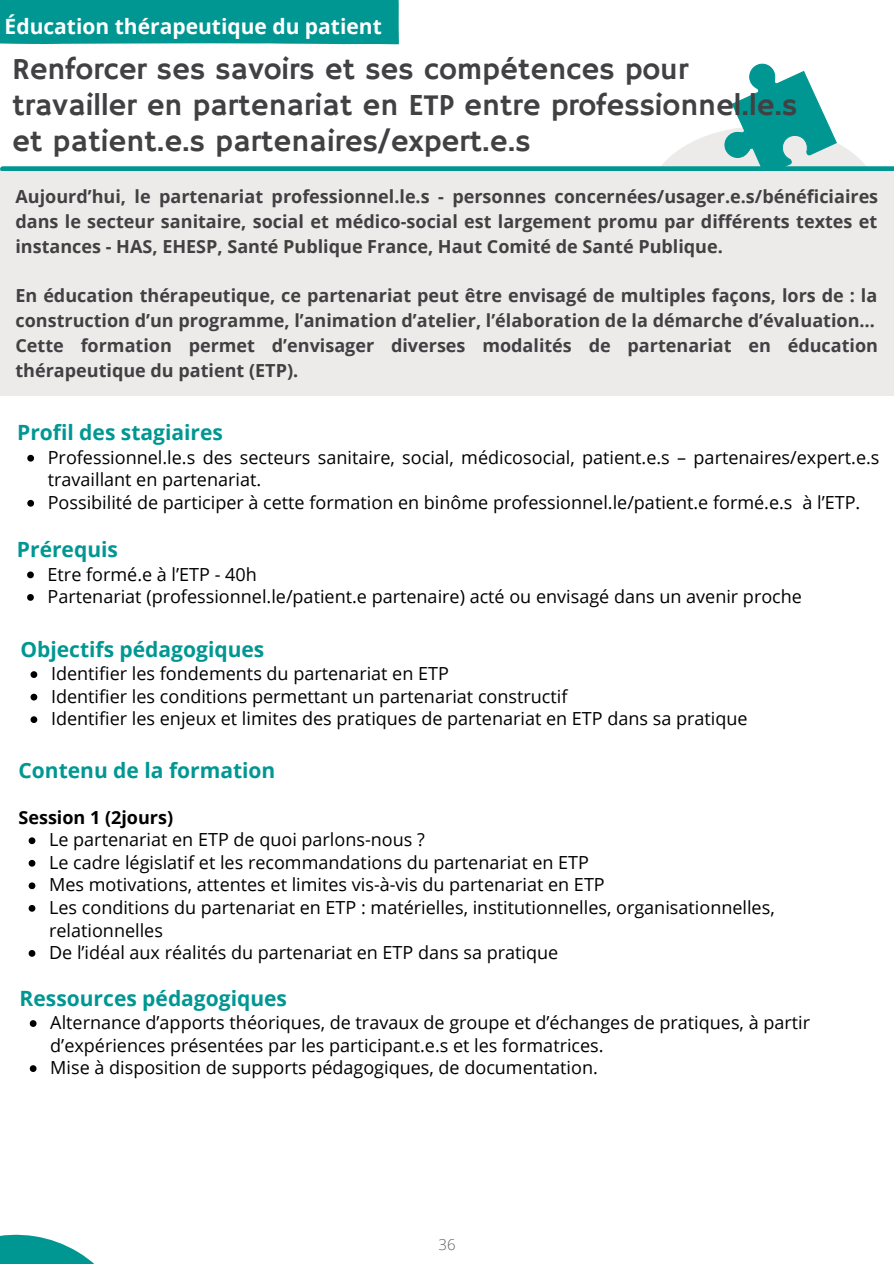
<style>
.page{position:relative;width:894px;height:1264px;background:#fff}
.page>*{position:absolute;margin:0;border:0;box-sizing:border-box;transform-origin:0 0}
.t1{font:30.45px/36px "Hammersmith One";color:#414042}
.t2{font:700 21px "Open Sans";color:#009792}
.t3{font:700 21px "Open Sans";color:#fff}
.t4{font:18px/22.5px "Open Sans";color:#000}
.t5{font:700 18px/24.8px "Open Sans";color:#414042}
.t6{font:700 18px "Open Sans";color:#000}
.t7{font:300 15px "Open Sans";color:#5e6265}
</style>
<div class="page">
<div style="left:648px;top:126px;width:230px;height:145px;background:#edeaea;border-radius:50%"></div>
<svg style="left:0;top:1234px;width:93px;height:29px"></svg>
<div style="left:3px;top:166px;width:890px;height:6px;background:#009792"></div>
<svg style="left:696px;top:63px;width:140px;height:104px"></svg>
<div style="left:0;top:171px;width:893px;height:224px;background:#edeaea"></div>
<svg style="left:31px;top:671px;width:6px;height:7px"></svg>
<svg style="left:31px;top:693px;width:6px;height:7px"></svg>
<svg style="left:31px;top:716px;width:6px;height:7px"></svg>
<svg style="left:27px;top:455px;width:7px;height:6px"></svg>
<svg style="left:27px;top:500px;width:7px;height:6px"></svg>
<svg style="left:27px;top:571px;width:7px;height:7px"></svg>
<svg style="left:27px;top:594px;width:7px;height:6px"></svg>
<svg style="left:29px;top:837px;width:6px;height:7px"></svg>
<svg style="left:29px;top:859px;width:6px;height:7px"></svg>
<svg style="left:29px;top:882px;width:6px;height:7px"></svg>
<svg style="left:29px;top:905px;width:6px;height:6px"></svg>
<svg style="left:29px;top:950px;width:6px;height:6px"></svg>
<div style="left:0;top:0;width:399px;height:44px;background:#009792"></div>
<svg style="left:30px;top:1020px;width:7px;height:6px"></svg>
<svg style="left:30px;top:1065px;width:7px;height:6px"></svg>
<p class="t3" style="left:5px;top:12px;width:378px">Éducation thérapeutique du patient</p>
<p class="t1" style="left:12px;top:53px;width:786px">Renforcer ses savoirs et ses compétences pour travailler en partenariat en ETP entre professionnel.le.s et patient.e.s partenaires/expert.e.s</p>
<p class="t5" style="left:15px;top:184px;width:864px;text-align:justify">Aujourd’hui, le partenariat professionnel.le.s - personnes concernées/usager.e.s/bénéficiaires dans le secteur sanitaire, social et médico-social est largement promu par différents textes et instances - HAS, EHESP, Santé Publique France, Haut Comité de Santé Publique.</p>
<p class="t5" style="left:15px;top:283px;width:863px">En éducation thérapeutique, ce partenariat peut être envisagé de multiples façons, lors de : la construction d’un programme, l’animation d’atelier, l’élaboration de la démarche d’évaluation…</p>
<p class="t5" style="left:15px;top:332px;width:863px">Cette formation permet d’envisager diverses modalités de partenariat en éducation thérapeutique du patient (ETP).</p>
<p class="t2" style="left:17px;top:418px;width:207px">Profil des stagiaires</p>
<p class="t4" style="left:48px;top:445px;width:833px">Professionnel.le.s des secteurs sanitaire, social, médicosocial, patient.e.s – partenaires/expert.e.s travaillant en partenariat.</p>
<p class="t4" style="left:48px;top:490px;width:813px">Possibilité de participer à cette formation en binôme professionnel.le/patient.e formé.e.s à l’ETP.</p>
<p class="t2" style="left:17px;top:534px;width:102px">Prérequis</p>
<p class="t4" style="left:48px;top:562px;width:211px">Etre formé.e à l’ETP - 40h</p>
<p class="t4" style="left:48px;top:585px;width:755px">Partenariat (professionnel.le/patient.e partenaire) acté ou envisagé dans un avenir proche</p>
<p class="t2" style="left:20px;top:634px;width:245px">Objectifs pédagogiques</p>
<p class="t4" style="left:51px;top:662px;width:399px">Identifier les fondements du partenariat en ETP</p>
<p class="t4" style="left:51px;top:684px;width:518px">Identifier les conditions permettant un partenariat constructif</p>
<p class="t4" style="left:51px;top:707px;width:698px">Identifier les enjeux et limites des pratiques de partenariat en ETP dans sa pratique</p>
<p class="t2" style="left:18px;top:755px;width:258px">Contenu de la formation</p>
<p class="t6" style="left:18px;top:804px;width:156px">Session 1 (2jours)</p>
<p class="t4" style="left:49px;top:828px;width:377px">Le partenariat en ETP de quoi parlons-nous ?</p>
<p class="t4" style="left:49px;top:850px;width:541px">Le cadre législatif et les recommandations du partenariat en ETP</p>
<p class="t4" style="left:49px;top:873px;width:557px">Mes motivations, attentes et limites vis-à-vis du partenariat en ETP</p>
<p class="t4" style="left:49px;top:895px;width:727px">Les conditions du partenariat en ETP : matérielles, institutionnelles, organisationnelles, relationnelles</p>
<p class="t4" style="left:49px;top:940px;width:510px">De l’idéal aux réalités du partenariat en ETP dans sa pratique</p>
<p class="t2" style="left:20px;top:983px;width:269px">Ressources pédagogiques</p>
<p class="t4" style="left:50px;top:1010px;width:761px">Alternance d’apports théoriques, de travaux de groupe et d’échanges de pratiques, à partir d’expériences présentées par les participant.e.s et les formatrices.</p>
<p class="t4" style="left:50px;top:1055px;width:549px">Mise à disposition de supports pédagogiques, de documentation.</p>
<p class="t7" style="left:438px;top:1233px;width:19px">36</p>
</div>
